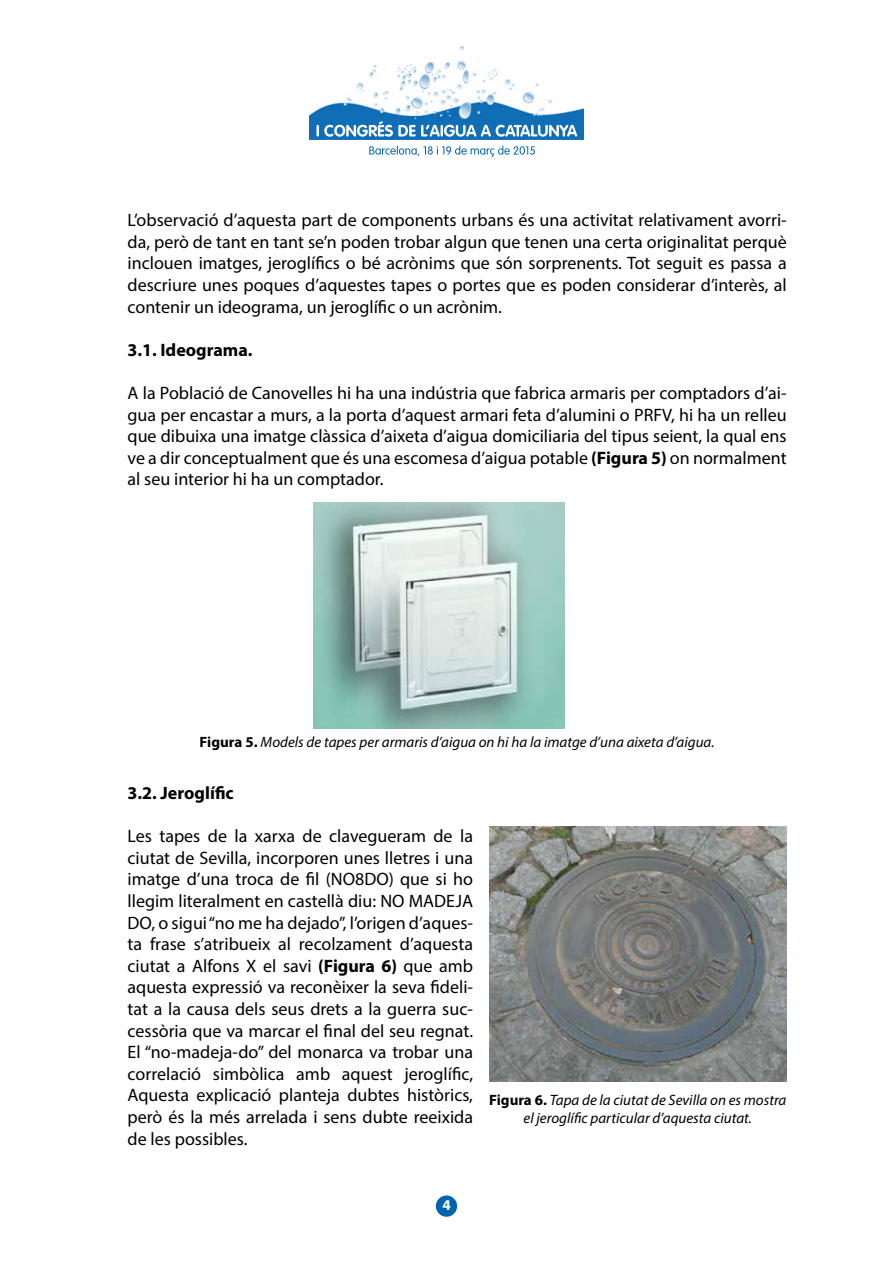
<style>
.page{position:relative;width:893px;height:1263px;background:#fff}
.page>*{position:absolute;margin:0;border:0;box-sizing:border-box;transform-origin:0 0}
.t1{font:18px/21.6px "Myriad Pro";color:#000;text-align:justify}
.t2{font:700 18px "Myriad Pro";color:#000}
.t3{font:italic 15px/18px "Myriad Pro";color:#000;text-align:center}
.t4{font:700 15px "Myriad Pro";color:#fff}
.s1{font-weight:700}
.s2{font-weight:700;font-style:normal}
</style>
<div class="page">
<div style="left:437px;top:1196px;width:19px;height:20px;background:#0064b1;border-radius:50%"></div>
<div style="left:436px;top:1195px;width:21px;height:22px;border:2px solid #0064b1;border-radius:50%"></div>
<svg style="left:369px;top:146px;width:166px;height:11px"></svg>
<img style="left:309px;top:47px;width:274px;height:92px">
<svg style="left:316px;top:121px;width:261px;height:16px"></svg>
<img style="left:314px;top:503px;width:250px;height:225px">
<img style="left:489px;top:826px;width:298px;height:255px">
<p class="t1" style="left:128px;top:209px;width:661px">L’observació d’aquesta part de components urbans és una activitat relativament avorri&shy;da, però de tant en tant se’n poden trobar algun que tenen una certa originalitat perquè inclouen imatges, jeroglífics o bé acrònims que són sorprenents. Tot seguit es passa a descriure unes poques d’aquestes tapes o portes que es poden considerar d’interès, al contenir un ideograma, un jeroglífic o un acrònim.</p>
<p class="t2" style="left:128px;top:338px;width:127px">3.1. Ideograma.</p>
<p class="t1" style="left:128px;top:382px;width:661px">A la Població de Canovelles hi ha una indústria que fabrica armaris per comptadors d’ai&shy;gua per encastar a murs, a la porta d’aquest armari feta d’alumini o PRFV, hi ha un relleu que dibuixa una imatge clàssica d’aixeta d’aigua domiciliaria del tipus seient, la qual ens ve a dir conceptualment que és una escomesa d’aigua potable <span class="s1">(Figura 5)</span> on normalment al seu interior hi ha un comptador.</p>
<p class="t3" style="left:200px;top:733px;width:516px"><span class="s2">Figura 5.</span> Models de tapes per armaris d’aigua on hi ha la imatge d’una aixeta d’aigua.</p>
<p class="t2" style="left:128px;top:781px;width:108px">3.2. Jeroglífic</p>
<p class="t1" style="left:128px;top:825px;width:347px">Les tapes de la xarxa de clavegueram de la ciutat de Sevilla, incorporen unes lletres i una imatge d’una troca de fil (NO8DO) que si ho llegim literalment en castellà diu: NO MADEJA DO, o sigui “no me ha dejado”, l’origen d’aques&shy;ta frase s’atribueix al recolzament d’aquesta ciutat a Alfons X el savi <span class="s1">(Figura 6)</span> que amb aquesta expressió va reconèixer la seva fideli&shy;tat a la causa dels seus drets a la guerra suc&shy;cessòria que va marcar el final del seu regnat.<br>El “no-madeja-do” del monarca va trobar una correlació simbòlica amb aquest jeroglífic, Aquesta explicació planteja dubtes històrics, però és la més arrelada i sens dubte reeixida de les possibles.</p>
<p class="t3" style="left:489px;top:1091px;width:299px"><span class="s2">Figura 6.</span> Tapa de la ciutat de Sevilla on es mostra el jeroglífic particular d’aquesta ciutat.</p>
<p class="t4" style="left:442px;top:1195px;width:10px">4</p>
</div>
